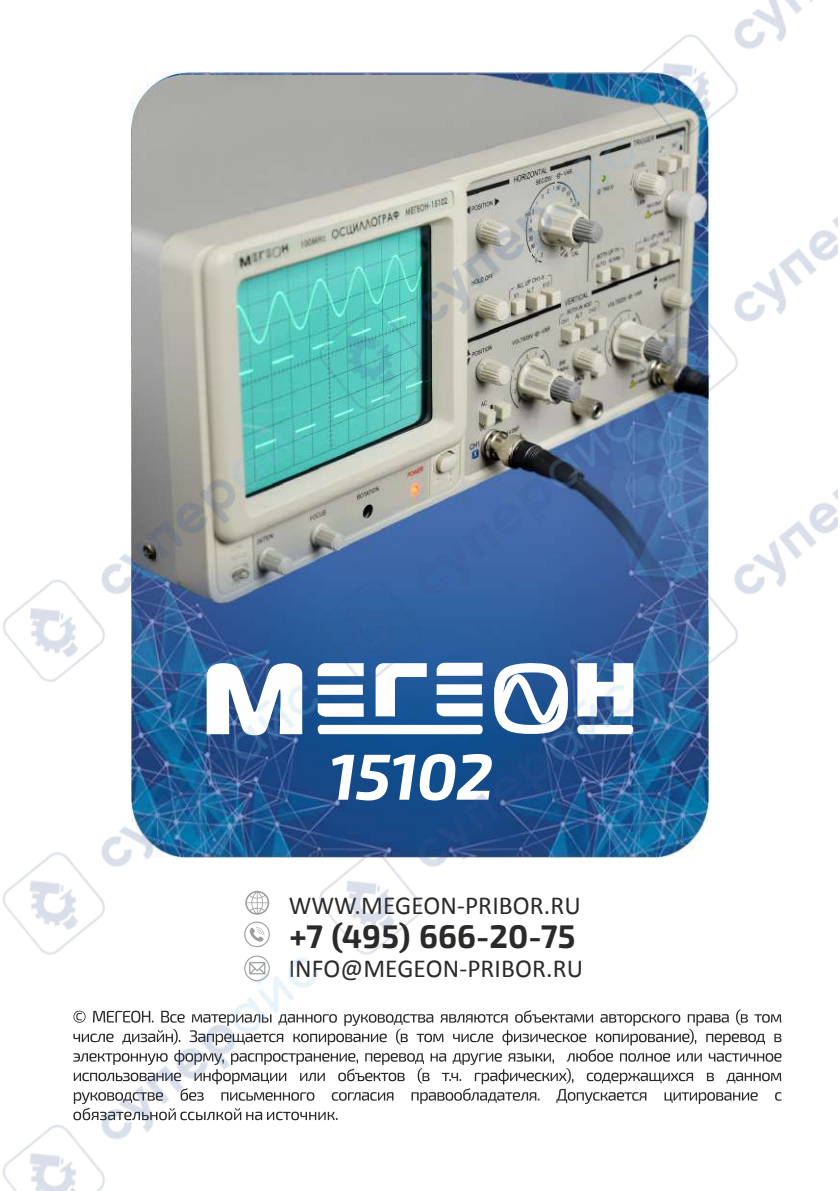
<style>
.page{position:relative;width:840px;height:1191px;background:#fff}
.page>*{position:absolute;margin:0;border:0;box-sizing:border-box;transform-origin:0 0}
.t1{font:italic 700 65px "Exo 2.0";letter-spacing:-.02em;color:#fefefe}
.t2{font:700 32.8px "Exo 2.0";letter-spacing:.005em;color:#2b2a29}
.t3{font:26px "Calibri";letter-spacing:.005em;color:#2b2a29}
</style>
<div class="page">
<img style="left:3px;top:0;width:834px;height:1191px">
<h1 class="t1" style="left:328px;top:754px;width:166px">15102</h1>
<p class="t3" style="left:288px;top:894px;width:293px">WWW.MEGEON-PRIBOR.RU</p>
<p class="t2" style="left:289px;top:924px;width:287px">+7 (495) 666-20-75</p>
<p class="t3" style="left:288px;top:957px;width:296px">INFO@MEGEON-PRIBOR.RU</p>
</div>
